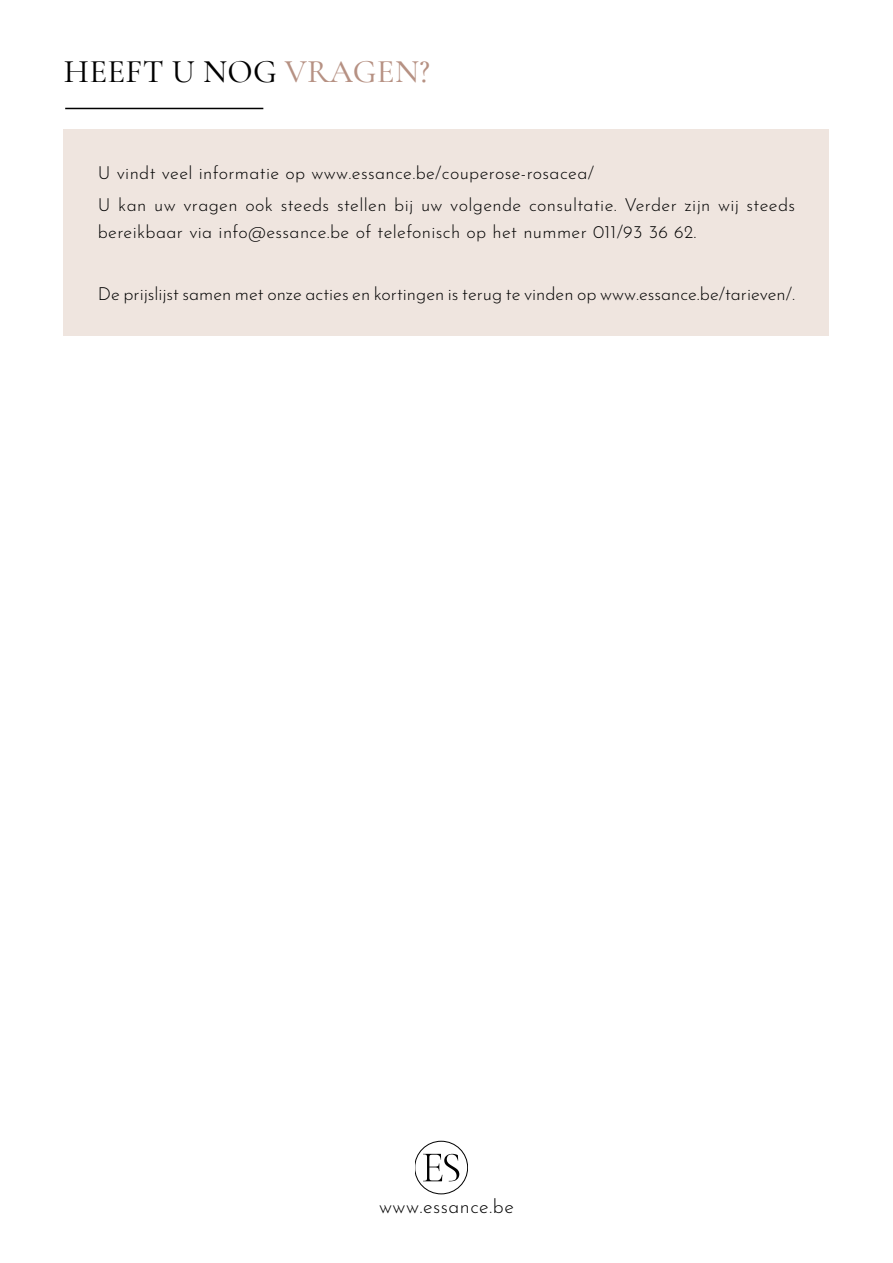
<style>
.page{position:relative;width:893px;height:1263px;background:#fff}
.page>*{position:absolute;margin:0;border:0;box-sizing:border-box;transform-origin:0 0}
.t1{font:500 33px "Cormorant Garamond";letter-spacing:.01em;color:#000}
.t2{font:300 19.5px "Josefin Sans";letter-spacing:.025em;color:#000}
.t3{font:300 18px/31.2px "Josefin Sans";letter-spacing:.02em;color:#000}
.t4{font:300 18px "Josefin Sans";color:#000}
.s1{color:#b69183}
</style>
<div class="page">
<div style="left:64px;top:129px;width:765px;height:207px;background:#efe5df"></div>
<hr style="left:65px;top:108px;width:198px;height:1px;background:#000">
<div style="left:415px;top:1141px;width:53px;height:53px;border:1px solid #000;border-radius:50%"></div>
<svg style="left:423px;top:1154px;width:36px;height:27px"></svg>
<h1 class="t1" style="left:64px;top:51px;width:368px">HEEFT U NOG <span class="s1">VRAGEN?</span></h1>
<p class="t3" style="left:98px;top:156px;width:699px">U vindt veel informatie op www.essance.be/couperose-rosacea/<br>U kan uw vragen ook steeds stellen bij uw volgende consultatie. Verder zijn wij steeds</p>
<p class="t3" style="left:98px;top:214px;width:600px">bereikbaar via info@essance.be of telefonisch op het nummer 011/93 36 62.</p>
<p class="t4" style="left:98px;top:280px;width:699px">De prijslijst samen met onze acties en kortingen is terug te vinden op www.essance.be/tarieven/.</p>
<p class="t2" style="left:379px;top:1191px;width:136px">www.essance.be</p>
</div>
